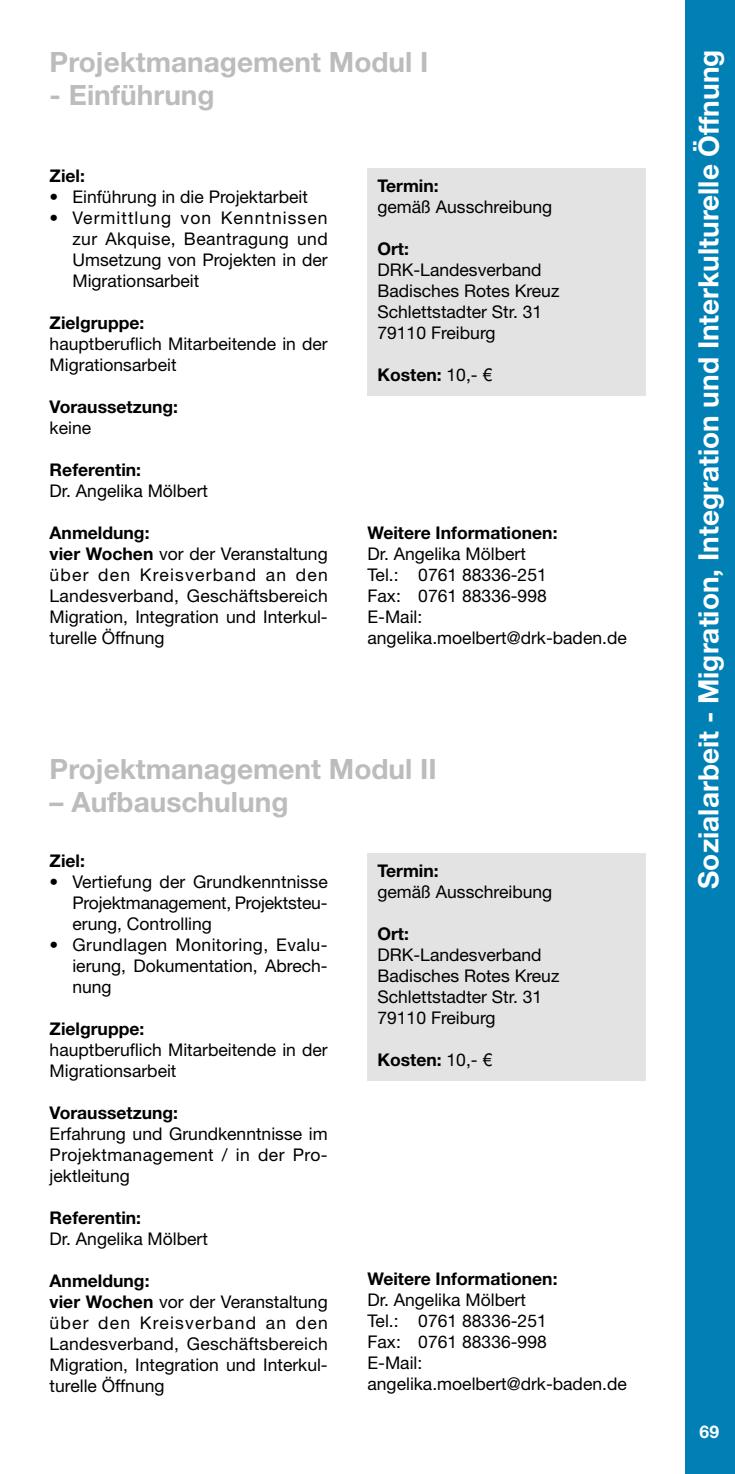
<style>
.page{position:relative;width:735px;height:1474px;background:#fff}
.page>*{position:absolute;margin:0;border:0;box-sizing:border-box;transform-origin:0 0}
.t1{font:700 28px "Helvetica Neue";color:#bcbcbc}
.t2{font:700 28px "Helvetica Neue";color:#fff}
.t3{font:17.5px/21px "Helvetica Neue";color:#000}
.t4{font:700 17.5px "Helvetica Neue";color:#000}
.t5{font:700 17.5px "Helvetica Neue";color:#fff}
.s1{font-weight:700}
.s2{font-weight:400}
</style>
<div class="page">
<div style="left:685px;top:0;width:49px;height:1473px;background:#0080b5"></div>
<div style="left:367px;top:168px;width:278px;height:227px;background:#e3e3e3"></div>
<div style="left:367px;top:853px;width:278px;height:227px;background:#e3e3e3"></div>
<h1 class="t1" style="left:50px;top:44px;width:380px">Projektmanagement Modul I</h1>
<h1 class="t1" style="left:50px;top:78px;width:166px">- Einführung</h1>
<p class="t4" style="left:50px;top:165px;width:37px">Ziel:</p>
<p class="t3" style="left:50px;top:186px;width:260px">• Einführung in die Projektarbeit</p>
<p class="t3" style="left:72px;top:207px;width:257px;text-align:justify;text-indent:-23px">• Vermittlung von Kenntnissen zur Akquise, Beantragung und Umsetzung von Projekten in der Migrationsarbeit</p>
<p class="t4" style="left:50px;top:312px;width:96px">Zielgruppe:</p>
<p class="t3" style="left:50px;top:333px;width:279px">hauptberuflich Mitarbeitende in der<br>Migrationsarbeit</p>
<p class="t4" style="left:50px;top:396px;width:130px">Voraussetzung:</p>
<p class="t3" style="left:50px;top:417px;width:43px">keine</p>
<p class="t4" style="left:50px;top:459px;width:93px">Referentin:</p>
<p class="t3" style="left:50px;top:480px;width:160px">Dr. Angelika Mölbert</p>
<p class="t3" style="left:50px;top:522px;width:279px"><span class="s1">Anmeldung:<br>vier Wochen</span> vor der Veranstaltung über den Kreisverband an den<br>Landesverband, Geschäftsbereich<br>Migration, Integration und Interkul&shy;turelle Öffnung</p>
<p class="t4" style="left:377px;top:175px;width:63px">Termin:</p>
<p class="t3" style="left:377px;top:196px;width:176px">gemäß Ausschreibung</p>
<p class="t4" style="left:377px;top:238px;width:33px">Ort:</p>
<p class="t3" style="left:377px;top:259px;width:183px">DRK-Landesverband<br>Badisches Rotes Kreuz<br>Schlettstadter Str. 31<br>79110 Freiburg</p>
<p class="t4" style="left:377px;top:364px;width:116px">Kosten: <span class="s2">10,- €</span></p>
<p class="t4" style="left:367px;top:522px;width:191px">Weitere Informationen:</p>
<p class="t3" style="left:367px;top:543px;width:261px">Dr. Angelika Mölbert<br>Tel.: 0761 88336-251<br>Fax: 0761 88336-998<br>E-Mail: angelika.moelbert@drk-baden.de</p>
<h1 class="t1" style="left:50px;top:751px;width:388px">Projektmanagement Modul II</h1>
<h1 class="t1" style="left:50px;top:784px;width:240px">– Aufbauschulung</h1>
<p class="t4" style="left:50px;top:849px;width:37px">Ziel:</p>
<p class="t3" style="left:72px;top:870px;width:257px;text-align:justify;text-indent:-23px">• Vertiefung der Grundkenntnisse Projektmanagement, Projektsteu&shy;erung, Controlling</p>
<p class="t3" style="left:72px;top:933px;width:257px;text-align:justify;text-indent:-23px">• Grundlagen Monitoring, Evalu&shy;ierung, Dokumentation, Abrech&shy;nung</p>
<p class="t4" style="left:50px;top:1017px;width:96px">Zielgruppe:</p>
<p class="t3" style="left:50px;top:1038px;width:279px">hauptberuflich Mitarbeitende in der<br>Migrationsarbeit</p>
<p class="t4" style="left:50px;top:1101px;width:130px">Voraussetzung:</p>
<p class="t3" style="left:50px;top:1122px;width:279px;text-align:justify">Erfahrung und Grundkenntnisse im Projektmanagement / in der Pro&shy;jektleitung</p>
<p class="t4" style="left:50px;top:1206px;width:93px">Referentin:</p>
<p class="t3" style="left:50px;top:1227px;width:160px">Dr. Angelika Mölbert</p>
<p class="t3" style="left:50px;top:1269px;width:279px"><span class="s1">Anmeldung:<br>vier Wochen</span> vor der Veranstaltung über den Kreisverband an den<br>Landesverband, Geschäftsbereich<br>Migration, Integration und Interkul&shy;turelle Öffnung</p>
<p class="t4" style="left:377px;top:859px;width:63px">Termin:</p>
<p class="t3" style="left:377px;top:880px;width:176px">gemäß Ausschreibung</p>
<p class="t4" style="left:377px;top:922px;width:33px">Ort:</p>
<p class="t3" style="left:377px;top:943px;width:183px">DRK-Landesverband<br>Badisches Rotes Kreuz<br>Schlettstadter Str. 31<br>79110 Freiburg</p>
<p class="t4" style="left:377px;top:1048px;width:116px">Kosten: <span class="s2">10,- €</span></p>
<p class="t4" style="left:367px;top:1267px;width:191px">Weitere Informationen:</p>
<p class="t3" style="left:367px;top:1289px;width:261px">Dr. Angelika Mölbert<br>Tel.: 0761 88336-251<br>Fax: 0761 88336-998<br>E-Mail: angelika.moelbert@drk-baden.de</p>
<h1 class="t2" style="left:690px;top:888px;width:840px;rotate:-90deg">Sozialarbeit - Migration, Integration und Interkulturelle Öffnung</h1>
<p class="t5" style="left:699px;top:1420px;width:21px">69</p>
</div>
